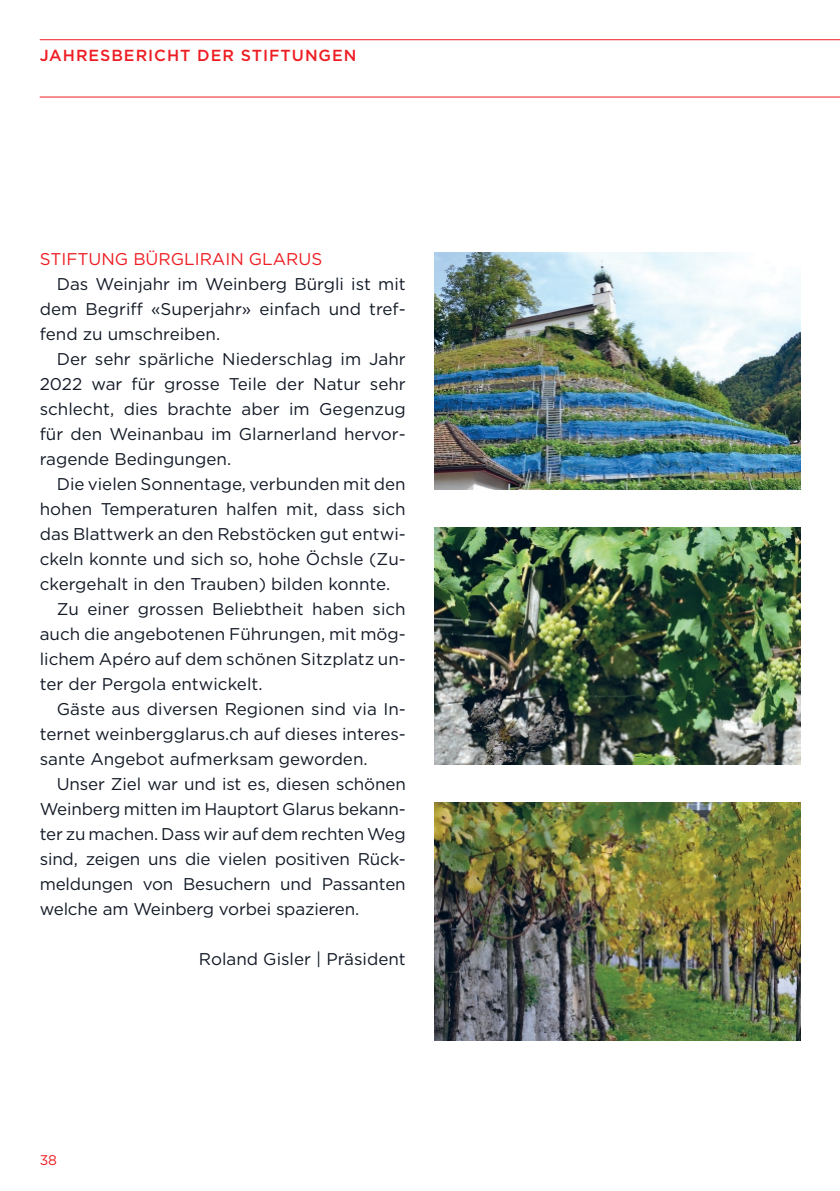
<style>
.page{position:relative;width:840px;height:1191px;background:#fff}
.page>*{position:absolute;margin:0;border:0;box-sizing:border-box;transform-origin:0 0}
.t1{font:17px/25px "Gotham";color:#131a26;text-align:justify}
.t2{font:17px "Gotham";color:#ee1d23}
.t3{font:500 16px "Gotham";letter-spacing:.06em;color:#ee1d23}
.t4{font:14px "Gotham";color:#ee1d23}
</style>
<div class="page">
<hr style="left:40px;top:39px;width:799px;height:1px;background:#ee1d23">
<hr style="left:40px;top:97px;width:799px;height:1px;background:#ee1d23">
<img style="left:434px;top:802px;width:365px;height:238px">
<img style="left:434px;top:527px;width:365px;height:238px">
<img style="left:434px;top:252px;width:365px;height:238px">
<p class="t3" style="left:40px;top:45px;width:318px">JAHRESBERICHT DER STIFTUNGEN</p>
<p class="t2" style="left:40px;top:248px;width:284px">STIFTUNG BÜRGLIRAIN GLARUS</p>
<p class="t1" style="left:40px;top:271px;width:367px;text-indent:17px">Das Weinjahr im Weinberg Bürgli ist mit dem Begriff «Superjahr» einfach und tref&shy;fend zu umschreiben.</p>
<p class="t1" style="left:40px;top:346px;width:367px;text-indent:17px">Der sehr spärliche Niederschlag im Jahr 2022 war für grosse Teile der Natur sehr schlecht, dies brachte aber im Gegenzug für den Weinanbau im Glarnerland hervor&shy;ragende Bedingungen.</p>
<p class="t1" style="left:57px;top:471px;width:350px">Die vielen Sonnentage, verbunden mit den</p>
<p class="t1" style="left:40px;top:496px;width:367px">hohen Temperaturen halfen mit, dass sich</p>
<p class="t1" style="left:40px;top:521px;width:367px">das Blattwerk an den Rebstöcken gut entwi-</p>
<p class="t1" style="left:40px;top:546px;width:367px">ckeln konnte und sich so, hohe Öchsle (Zu-</p>
<p class="t1" style="left:40px;top:571px;width:352px">ckergehalt in den Trauben) bilden konnte.</p>
<p class="t1" style="left:57px;top:596px;width:350px">Zu einer grossen Beliebtheit haben sich</p>
<p class="t1" style="left:40px;top:621px;width:367px">auch die angebotenen Führungen, mit mög-</p>
<p class="t1" style="left:40px;top:646px;width:367px">lichem Apéro auf dem schönen Sitzplatz un-</p>
<p class="t1" style="left:40px;top:671px;width:224px">ter der Pergola entwickelt.</p>
<p class="t1" style="left:57px;top:696px;width:350px">Gäste aus diversen Regionen sind via In-</p>
<p class="t1" style="left:40px;top:721px;width:367px">ternet weinbergglarus.ch auf dieses interes-</p>
<p class="t1" style="left:40px;top:746px;width:329px">sante Angebot aufmerksam geworden.</p>
<p class="t1" style="left:57px;top:771px;width:350px">Unser Ziel war und ist es, diesen schönen</p>
<p class="t1" style="left:40px;top:796px;width:367px">Weinberg mitten im Hauptort Glarus bekann-</p>
<p class="t1" style="left:40px;top:821px;width:367px">ter zu machen. Dass wir auf dem rechten Weg</p>
<p class="t1" style="left:40px;top:846px;width:367px">sind, zeigen uns die vielen positiven Rück-</p>
<p class="t1" style="left:40px;top:871px;width:367px">meldungen von Besuchern und Passanten</p>
<p class="t1" style="left:40px;top:896px;width:321px">welche am Weinberg vorbei spazieren.</p>
<p class="t1" style="left:199px;top:946px;width:208px">Roland Gisler | Präsident</p>
<p class="t4" style="left:40px;top:1151px;width:19px">38</p>
</div>
